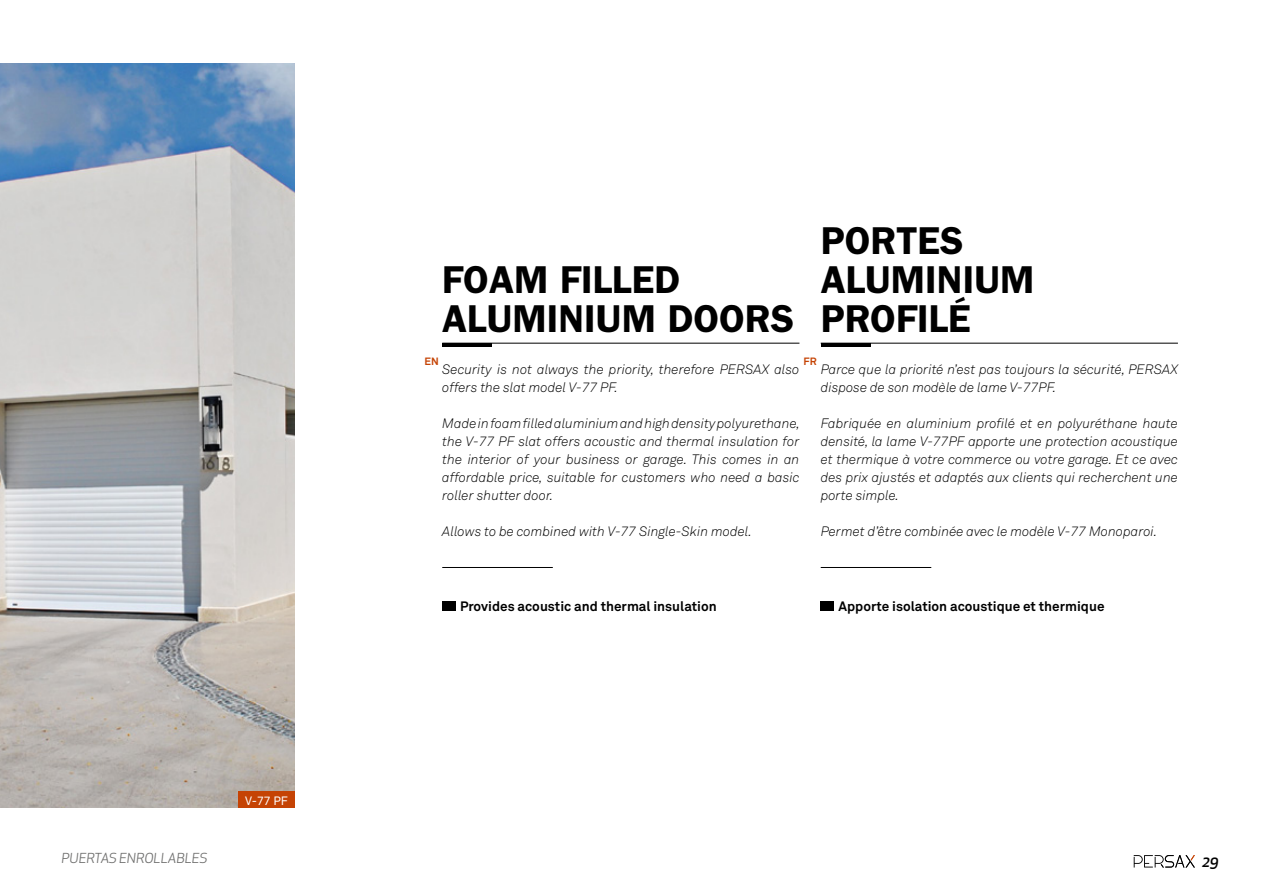
<style>
.page{position:relative;width:1263px;height:893px;background:#fff}
.page>*{position:absolute;margin:0;border:0;box-sizing:border-box;transform-origin:0 0}
.t1{font:600 39px/39px "ITC Franklin Gothic Std";color:#000}
.t2{font:italic 500 15px "Apex New";color:#000}
.t3{font:italic 300 13.5px/18px "Akkurat Std";color:#000}
.t4{font:700 13.5px "Akkurat Std";color:#000}
.t5{font:italic 13.5px "Apex New";color:#6f6f6e}
.t6{font:12px "Akkurat Std";color:#fff}
.t7{font:700 10.5px "Akkurat Std";color:#c54304}
</style>
<div class="page">
<svg style="left:1134px;top:855px;width:61px;height:12px"></svg>
<img style="left:0;top:64px;width:295px;height:744px">
<div style="left:821px;top:601px;width:13px;height:9px;background:#000"></div>
<hr style="left:442px;top:343px;width:357px;height:1px;background:#000">
<hr style="left:821px;top:343px;width:357px;height:1px;background:#000">
<hr style="left:821px;top:567px;width:110px;height:1px;background:#000">
<hr style="left:442px;top:343px;width:50px;height:3px;background:#000">
<hr style="left:821px;top:343px;width:49px;height:3px;background:#000">
<div style="left:442px;top:601px;width:13px;height:9px;background:#000"></div>
<hr style="left:442px;top:567px;width:111px;height:1px;background:#000">
<div style="left:238px;top:792px;width:57px;height:16px;background:#c54304"></div>
<h1 class="t1" style="left:442px;top:260px;width:353px">FOAM FILLED<br>ALUMINIUM DOORS</h1>
<h1 class="t1" style="left:821px;top:221px;width:215px">PORTES<br>ALUMINIUM<br>PROFILÉ</h1>
<p class="t7" style="left:424px;top:354px;width:16px">EN</p>
<p class="t7" style="left:803px;top:354px;width:15px">FR</p>
<p class="t3" style="left:821px;top:360px;width:359px">Parce que la priorité n’est pas toujours la sécurité, PERSAX dispose de son modèle de lame V-77PF.</p>
<p class="t3" style="left:821px;top:414px;width:359px;text-align:justify">Fabriquée en aluminium profilé et en polyuréthane haute densité, la lame V-77PF apporte une protection acoustique et thermique à votre commerce ou votre garage. Et ce avec des prix ajustés et adaptés aux clients qui recherchent une porte simple.</p>
<p class="t3" style="left:821px;top:522px;width:338px">Permet d’être combinée avec le modèle V-77 Monoparoi.</p>
<p class="t3" style="left:442px;top:360px;width:359px">Security is not always the priority, therefore PERSAX also offers the slat model V-77 PF.</p>
<p class="t3" style="left:442px;top:414px;width:359px;text-align:justify">Made in foam filled aluminium and high density polyurethane, the V-77 PF slat offers acoustic and thermal insulation for the interior of your business or garage. This comes in an affordable price, suitable for customers who need a basic roller shutter door.</p>
<p class="t3" style="left:442px;top:522px;width:311px">Allows to be combined with V-77 Single-Skin model.</p>
<p class="t6" style="left:245px;top:793px;width:44px">V-77 PF</p>
<p class="t4" style="left:460px;top:598px;width:258px">Provides acoustic and thermal insulation</p>
<p class="t4" style="left:838px;top:598px;width:267px">Apporte isolation acoustique et thermique</p>
<p class="t5" style="left:62px;top:850px;width:147px">PUERTAS ENROLLABLES</p>
<p class="t2" style="left:1202px;top:851px;width:18px">29</p>
</div>
